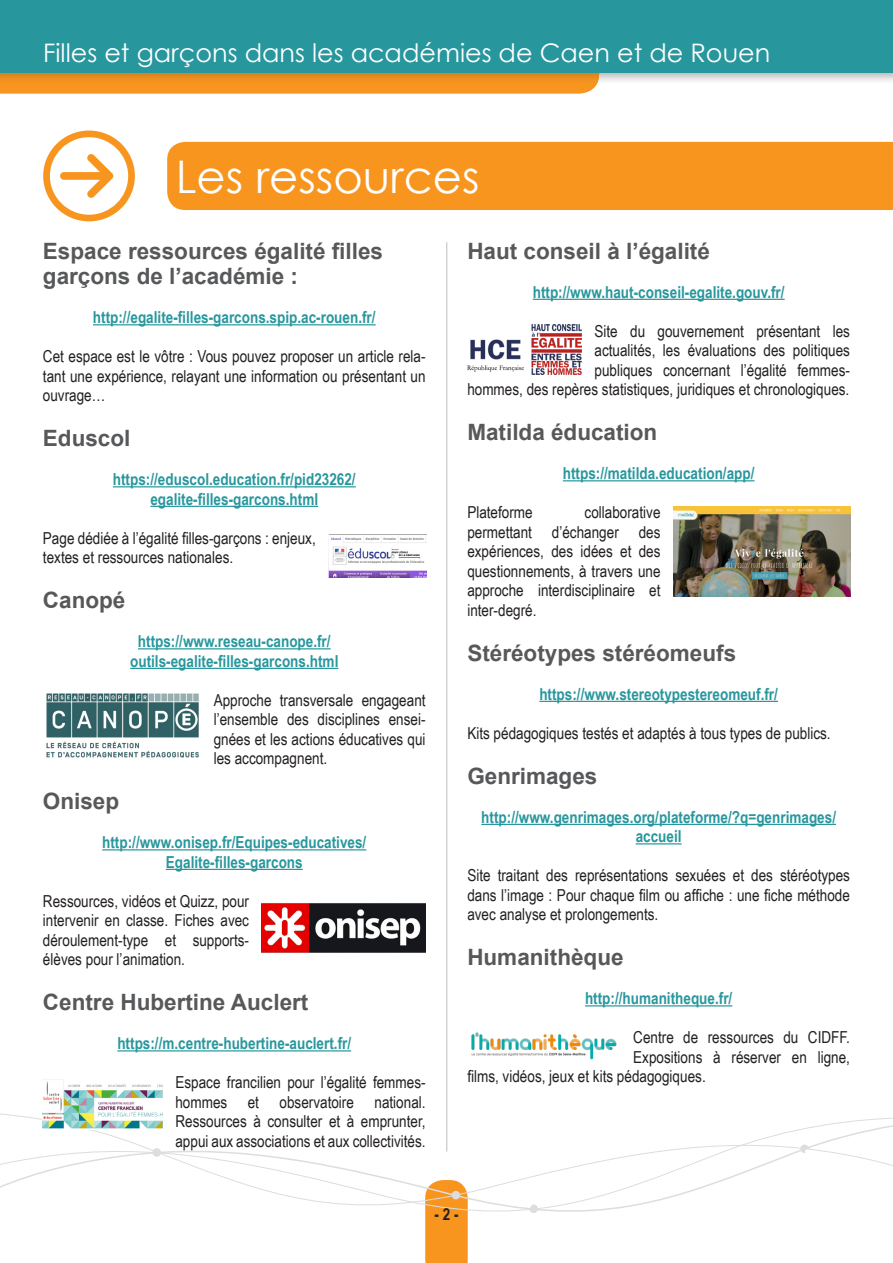
<style>
.page{position:relative;width:893px;height:1263px;background:#fff}
.page>*{position:absolute;margin:0;border:0;box-sizing:border-box;transform-origin:0 0}
.grand_titre_flèche{font:45px "Century Gothic";color:#fff}
.grand_titre_flèche-2{font:25.5px "Century Gothic";color:#fff}
.SSTITRE{font:700 22.5px/25.5px "Arial";color:#57585a}
.texte{font:16.5px/19.5px "Arial Narrow";color:#231f20;text-align:justify}
.texte-2{font:700 16.5px/19.5px "Arial Narrow";color:#28979d;text-align:center}
.t1{font:700 16.5px "Arial Narrow";color:#231f20}
</style>
<div class="page">
<svg style="left:0;top:1092px;width:893px;height:171px"></svg>
<div style="left:153px;top:1148px;width:8px;height:9px;background:#dcdddf;border-radius:50%"></div>
<div style="left:452px;top:1191px;width:8px;height:8px;background:#dcdddf;border-radius:50%"></div>
<svg style="left:800px;top:1144px;width:11px;height:9px"></svg>
<div style="left:529px;top:1204px;width:9px;height:9px;background:#dcdddf;border-radius:50%"></div>
<hr style="left:533px;top:299px;width:252px;height:1px;background:#28979d">
<hr style="left:563px;top:480px;width:191px;height:1px;background:#28979d">
<hr style="left:539px;top:701px;width:239px;height:1px;background:#28979d">
<hr style="left:481px;top:824px;width:355px;height:1px;background:#28979d">
<hr style="left:636px;top:843px;width:46px;height:1px;background:#28979d">
<hr style="left:585px;top:1005px;width:147px;height:1px;background:#28979d">
<svg style="left:43px;top:131px;width:92px;height:90px"></svg>
<div style="left:167px;top:142px;width:726px;height:68px;background:#f8951f"></div>
<svg style="left:0;top:85px;width:596px;height:9px;background:#f89a29"></svg>
<div style="left:0;top:0;width:893px;height:85px;background:#231f20;opacity:.2"></div>
<div style="left:0;top:0;width:893px;height:72px;background:#28979d"></div>
<hr style="left:446px;top:242px;width:1px;height:909px;background:#bcbdc0">
<img style="left:262px;top:903px;width:164px;height:50px">
<img style="left:46px;top:693px;width:153px;height:65px">
<img style="left:471px;top:1032px;width:146px;height:28px">
<img style="left:673px;top:506px;width:177px;height:90px">
<hr style="left:93px;top:324px;width:283px;height:1px;background:#28979d">
<hr style="left:113px;top:486px;width:243px;height:1px;background:#28979d">
<hr style="left:150px;top:506px;width:168px;height:1px;background:#28979d">
<hr style="left:138px;top:648px;width:193px;height:1px;background:#28979d">
<hr style="left:130px;top:668px;width:208px;height:1px;background:#28979d">
<hr style="left:102px;top:849px;width:264px;height:1px;background:#28979d">
<hr style="left:166px;top:869px;width:137px;height:1px;background:#28979d">
<hr style="left:117px;top:1050px;width:234px;height:1px;background:#28979d">
<img style="left:329px;top:535px;width:97px;height:42px">
<img style="left:43px;top:1080px;width:120px;height:49px">
<img style="left:467px;top:324px;width:115px;height:50px">
<p class="grand_titre_flèche-2" style="left:43px;top:35px;width:729px">Filles et garçons dans les académies de Caen et de Rouen</p>
<p class="grand_titre_flèche" style="left:176px;top:145px;width:305px">Les ressources</p>
<p class="SSTITRE" style="left:43px;top:238px;width:342px">Espace ressources égalité filles garçons de l’académie :</p>
<p class="texte-2" style="left:93px;top:307px;width:284px">http://egalite-filles-garcons.spip.ac-rouen.fr/</p>
<p class="texte" style="left:43px;top:346px;width:384px">Cet espace est le vôtre : Vous pouvez proposer un article rela&shy;tant une expérience, relayant une information ou présentant un ouvrage…</p>
<p class="SSTITRE" style="left:43px;top:426px;width:89px">Eduscol</p>
<p class="texte-2" style="left:113px;top:469px;width:244px">https://eduscol.education.fr/pid23262/ egalite-filles-garcons.html</p>
<p class="texte" style="left:43px;top:527px;width:274px">Page dédiée à l’égalité filles-garçons : enjeux, textes et ressources nationales.</p>
<p class="SSTITRE" style="left:43px;top:588px;width:84px">Canopé</p>
<p class="texte-2" style="left:130px;top:631px;width:210px">https://www.reseau-canope.fr/ outils-egalite-filles-garcons.html</p>
<p class="texte" style="left:214px;top:689px;width:213px">Approche transversale engageant l’ensemble des disciplines ensei&shy;gnées et les actions éducatives qui les accompagnent.</p>
<p class="SSTITRE" style="left:43px;top:789px;width:78px">Onisep</p>
<p class="texte-2" style="left:102px;top:832px;width:266px">http://www.onisep.fr/Equipes-educatives/<br>Egalite-filles-garcons</p>
<p class="texte" style="left:43px;top:890px;width:208px">Ressources, vidéos et Quizz, pour intervenir en classe. Fiches avec déroulement-type et supports&shy;élèves pour l’animation.</p>
<p class="SSTITRE" style="left:43px;top:990px;width:267px">Centre Hubertine Auclert</p>
<p class="texte-2" style="left:117px;top:1033px;width:235px">https://m.centre-hubertine-auclert.fr/</p>
<p class="texte" style="left:175px;top:1072px;width:252px">Espace francilien pour l’égalité femmes&shy;hommes et observatoire national.<br>Ressources à consulter et à emprunter, appui aux associations et aux collectivités.</p>
<p class="SSTITRE" style="left:467px;top:238px;width:244px">Haut conseil à l’égalité</p>
<p class="texte-2" style="left:533px;top:281px;width:253px">http://www.haut-conseil-egalite.gouv.fr/</p>
<p class="texte" style="left:467px;top:320px;width:384px;text-align:right">Site du gouvernement présentant les<br>actualités, les évaluations des politiques<br>publiques concernant l’égalité femmes-<br>hommes, des repères statistiques, juridiques et chronologiques.</p>
<p class="SSTITRE" style="left:467px;top:420px;width:192px">Matilda éducation</p>
<p class="texte-2" style="left:563px;top:463px;width:193px">https://matilda.education/app/</p>
<p class="texte" style="left:467px;top:502px;width:67px">Plateforme</p>
<p class="texte" style="left:467px;top:502px;width:195px;text-indent:117px">collaborative permettant d’échanger des expériences, des idées et des questionnements, à travers une approche interdisciplinaire et inter-degré.</p>
<p class="SSTITRE" style="left:467px;top:640px;width:270px">Stéréotypes stéréomeufs</p>
<p class="texte-2" style="left:539px;top:683px;width:240px">https://www.stereotypestereomeuf.fr/</p>
<p class="texte" style="left:467px;top:722px;width:365px">Kits pédagogiques testés et adaptés à tous types de publics.</p>
<p class="SSTITRE" style="left:467px;top:763px;width:132px">Genrimages</p>
<p class="texte-2" style="left:481px;top:806px;width:356px">http://www.genrimages.org/plateforme/?q=genrimages/ accueil</p>
<p class="texte" style="left:467px;top:865px;width:384px">Site traitant des représentations sexuées et des stéréotypes dans l’image : Pour chaque film ou affiche : une fiche méthode avec analyse et prolongements.</p>
<p class="SSTITRE" style="left:467px;top:945px;width:158px">Humanithèque</p>
<p class="texte-2" style="left:585px;top:988px;width:149px">http://humanitheque.fr/</p>
<p class="texte" style="left:633px;top:1027px;width:218px">Centre de ressources du CIDFF.</p>
<p class="texte" style="left:633px;top:1046px;width:218px">Expositions à réserver en ligne,</p>
<p class="texte" style="left:467px;top:1066px;width:240px">films, vidéos, jeux et kits pédagogiques.</p>
<p class="t1" style="left:434px;top:1202px;width:26px">- 2 -</p>
</div>
